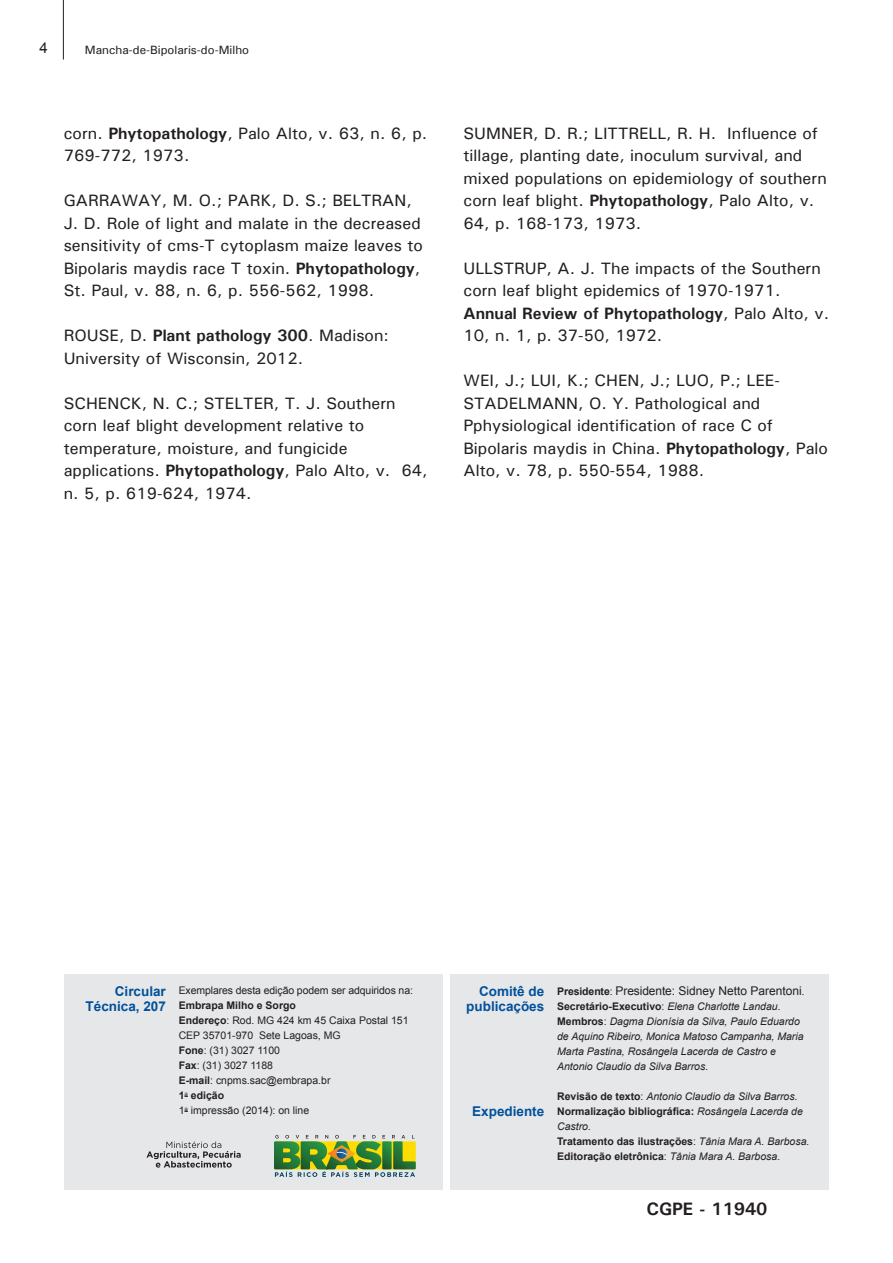
<style>
.page{position:relative;width:893px;height:1263px;background:#fff}
.page>*{position:absolute;margin:0;border:0;box-sizing:border-box;transform-origin:0 0}
.t1{font:700 18px "Univers";color:#231f20}
.t2{font:16.5px/22.5px "Univers";color:#231f20}
.t3{font:15px "Arial";color:#231f20}
.t4{font:700 13.5px/15px "Arial";color:#01519b;text-align:right}
.t5{font:12px "Arial";color:#231f20}
.t6{font:12px "Univers";color:#231f20}
.t7{font:italic 10.5px/15px "Arial";color:#231f20}
.t8{font:10.5px/15px "Arial";color:#231f20}
.s1{font-weight:700}
.s2{font-weight:700;font-size:10.5px}
.s3{font-size:10.5px}
.s4{font-style:italic;font-size:10.5px}
.s5{font-weight:700;font-style:normal}
.s6{font-style:normal}
</style>
<div class="page">
<hr style="left:63px;top:0;width:1px;height:60px;background:#231f20">
<div style="left:451px;top:974px;width:378px;height:215px;background:#e6e7e9"></div>
<div style="left:64px;top:974px;width:378px;height:215px;background:#e6e7e9"></div>
<svg style="left:147px;top:1141px;width:94px;height:26px"></svg>
<svg style="left:274px;top:1135px;width:142px;height:42px"></svg>
<p class="t3" style="left:40px;top:38px;width:10px">4</p>
<p class="t6" style="left:85px;top:42px;width:166px">Mancha-de-Bipolaris-do-Milho</p>
<p class="t2" style="left:64px;top:121px;width:365px">corn. <span class="s1">Phytopathology</span>, Palo Alto, v. 63, n. 6, p.<br>769-772, 1973.</p>
<p class="t2" style="left:64px;top:189px;width:361px">GARRAWAY, M. O.; PARK, D. S.; BELTRAN, J. D. Role of light and malate in the decreased sensitivity of cms-T cytoplasm maize leaves to Bipolaris maydis race T toxin. <span class="s1">Phytopathology</span>, St. Paul, v. 88, n. 6, p. 556-562, 1998.</p>
<p class="t2" style="left:64px;top:324px;width:327px">ROUSE, D. <span class="s1">Plant pathology 300</span>. Madison:<br>University of Wisconsin, 2012.</p>
<p class="t2" style="left:64px;top:391px;width:365px">SCHENCK, N. C.; STELTER, T. J. Southern corn leaf blight development relative to temperature, moisture, and fungicide applications. <span class="s1">Phytopathology</span>, Palo Alto, v. 64, n. 5, p. 619-624, 1974.</p>
<p class="t2" style="left:463px;top:121px;width:365px">SUMNER, D. R.; LITTRELL, R. H. Influence of tillage, planting date, inoculum survival, and mixed populations on epidemiology of southern corn leaf blight. <span class="s1">Phytopathology</span>, Palo Alto, v.<br>64, p. 168-173, 1973.</p>
<p class="t2" style="left:463px;top:257px;width:367px">ULLSTRUP, A. J. The impacts of the Southern corn leaf blight epidemics of 1970-1971.<br><span class="s1">Annual Review of Phytopathology</span>, Palo Alto, v.<br>10, n. 1, p. 37-50, 1972.</p>
<p class="t2" style="left:463px;top:369px;width:366px">WEI, J.; LUI, K.; CHEN, J.; LUO, P.; LEE-STADELMANN, O. Y. Pathological and Pphysiological identification of race C of Bipolaris maydis in China. <span class="s1">Phytopathology</span>, Palo Alto, v. 78, p. 550-554, 1988.</p>
<p class="t4" style="left:86px;top:984px;width:82px">Circular<br>Técnica, 207</p>
<p class="t8" style="left:179px;top:983px;width:236px">Exemplares desta edição podem ser adquiridos na:</p>
<p class="t8" style="left:179px;top:998px;width:231px"><span class="s1">Embrapa Milho e Sorgo<br>Endereço</span>: Rod. MG 424 km 45 Caixa Postal 151<br>CEP 35701-970 Sete Lagoas, MG<br><span class="s1">Fone</span>: (31) 3027 1100<br><span class="s1">Fax</span>: (31) 3027 1188<br><span class="s1">E-mail</span>: cnpms.sac@embrapa.br<br><span class="s1">1</span><sup>a</sup> <span class="s1">edição<br></span>1<sup>a</sup> impressão (2014): on line</p>
<p class="t4" style="left:466px;top:984px;width:80px">Comitê de publicações</p>
<p class="t4" style="left:472px;top:1104px;width:74px">Expediente</p>
<p class="t5" style="left:557px;top:983px;width:249px"><span class="s2">Presidente</span><span class="s3">:</span> Presidente: Sidney Netto Parentoni<span class="s4">.</span></p>
<p class="t7" style="left:557px;top:999px;width:248px"><span class="s5">Secretário-Executivo</span><span class="s6">:</span> Elena Charlotte Landau.<br><span class="s5">Membros</span><span class="s6">:</span> Dagma Dionísia da Silva, Paulo Eduardo de Aquino Ribeiro, Monica Matoso Campanha, Maria Marta Pastina, Rosângela Lacerda de Castro e Antonio Claudio da Silva Barros.</p>
<p class="t7" style="left:557px;top:1089px;width:254px"><span class="s5">Revisão de texto</span><span class="s6">:</span> Antonio Claudio da Silva Barros.<br><span class="s5">Normalização bibliográfica:</span> Rosângela Lacerda de Castro.<br><span class="s5">Tratamento das ilustrações</span><span class="s6">:</span> Tânia Mara A. Barbosa.<br><span class="s5">Editoração eletrônica</span><span class="s6">:</span> Tânia Mara A. Barbosa.</p>
<p class="t1" style="left:646px;top:1197px;width:123px">CGPE - 11940</p>
</div>
